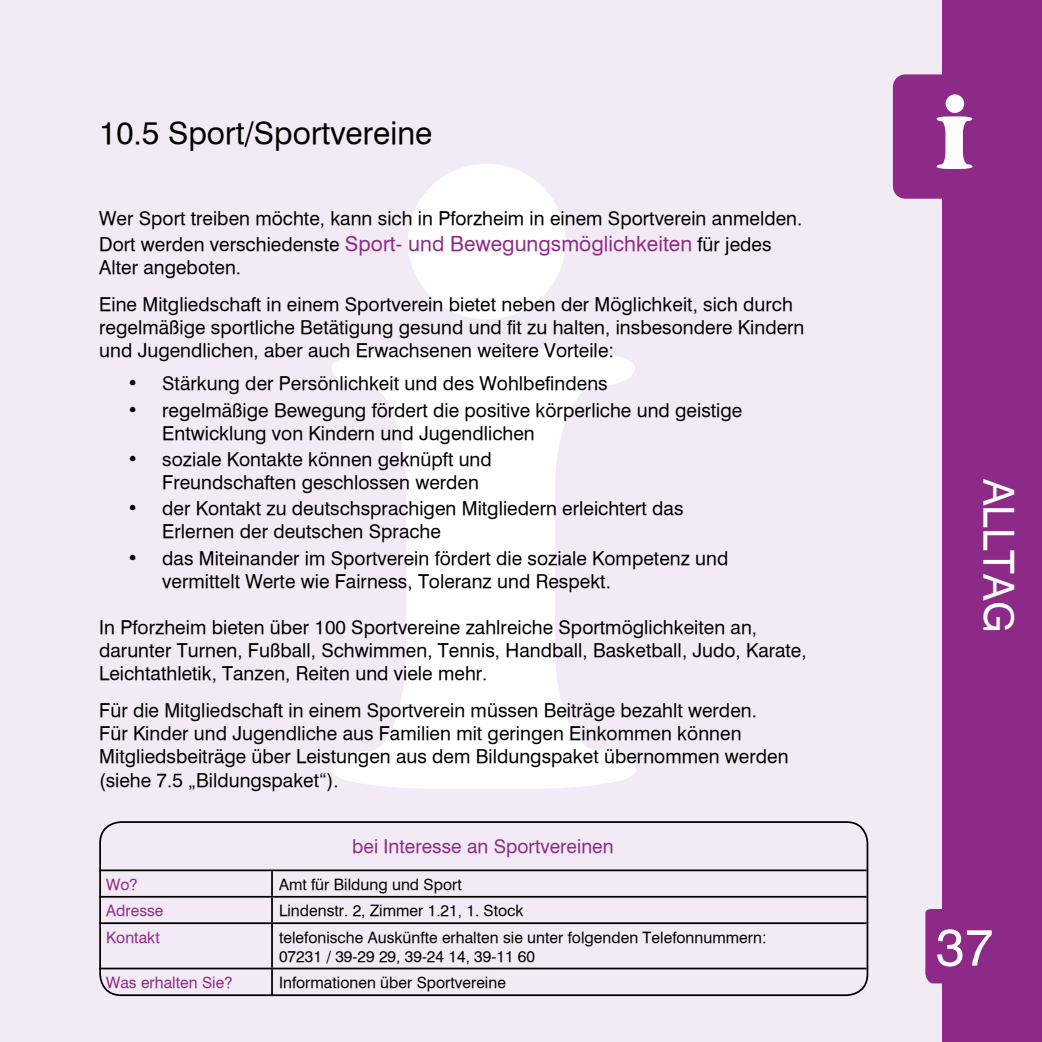
<style>
.page{position:relative;width:1042px;height:1042px;background:#f2eaf5}
.page>*{position:absolute;margin:0;border:0;box-sizing:border-box;transform-origin:0 0}
.t1{font:52.5px "Geneva";color:#fff}
.t2{font:42px "Geneva";color:#fff}
.t3{font:31.5px "Geneva";color:#000}
.t4{font:19.25px/23.1px "Geneva";color:#000}
.t5{font:19.25px "Geneva";color:#8d2a87}
.t6{font:15.75px/18.9px "Geneva";color:#000}
.t7{font:15.75px "Geneva";color:#8d2a87}
.s1{font-size:21px;color:#8d2a87}
</style>
<div class="page">
<svg style="left:331px;top:348px;width:305px;height:440px;fill:#fff"></svg>
<div style="left:408px;top:164px;width:157px;height:155px;background:#fff;border-radius:50%"></div>
<div style="left:943px;top:0;width:99px;height:1042px;background:#8d2a87"></div>
<div style="left:893px;top:74px;width:124px;height:125px;background:#8d2a87;border-radius:12px"></div>
<svg style="left:936px;top:116px;width:36px;height:53px"></svg>
<div style="left:945px;top:94px;width:19px;height:19px;background:#fff;border-radius:50%"></div>
<svg style="left:925px;top:909px;width:18px;height:74px"></svg>
<hr style="left:99px;top:869px;width:173px;height:2px;background:#000">
<hr style="left:272px;top:869px;width:594px;height:2px;background:#000">
<hr style="left:271px;top:871px;width:2px;height:25px;background:#000">
<hr style="left:99px;top:896px;width:173px;height:1px;background:#000">
<hr style="left:272px;top:896px;width:594px;height:1px;background:#000">
<hr style="left:271px;top:897px;width:2px;height:25px;background:#000">
<hr style="left:99px;top:922px;width:173px;height:2px;background:#000">
<hr style="left:272px;top:922px;width:594px;height:2px;background:#000">
<hr style="left:271px;top:924px;width:2px;height:43px;background:#000">
<hr style="left:99px;top:967px;width:173px;height:2px;background:#000">
<hr style="left:272px;top:967px;width:594px;height:2px;background:#000">
<hr style="left:271px;top:969px;width:2px;height:26px;background:#000">
<div style="left:99px;top:821px;width:769px;height:175px;border:2px solid #000;border-radius:21px"></div>
<h3 class="t3" style="left:99px;top:114px;width:335px">10.5 Sport/Sportvereine</h3>
<p class="t4" style="left:99px;top:206px;width:705px;line-height:25.2px">Wer Sport treiben möchte, kann sich in Pforzheim in einem Sportverein anmelden.<br>Dort werden verschiedenste <span class="s1">Sport- und Bewegungsmöglichkeiten</span> für jedes</p>
<p class="t4" style="left:99px;top:248px;width:695px;line-height:37.1px">Alter angeboten.<br>Eine Mitgliedschaft in einem Sportverein bietet neben der Möglichkeit, sich durch</p>
<p class="t4" style="left:99px;top:315px;width:707px">regelmäßige sportliche Betätigung gesund und fit zu halten, insbesondere Kindern und Jugendlichen, aber auch Erwachsenen weitere Vorteile:</p>
<p class="t4" style="left:127px;top:372px;width:482px">• Stärkung der Persönlichkeit und des Wohlbefindens</p>
<p class="t4" style="left:162px;top:398px;width:582px;text-indent:-35px">• regelmäßige Bewegung fördert die positive körperliche und geistige<br>Entwicklung von Kindern und Jugendlichen</p>
<p class="t4" style="left:162px;top:447px;width:331px;text-indent:-35px">• soziale Kontakte können geknüpft und<br>Freundschaften geschlossen werden</p>
<p class="t4" style="left:162px;top:497px;width:523px;text-indent:-35px">• der Kontakt zu deutschsprachigen Mitgliedern erleichtert das<br>Erlernen der deutschen Sprache</p>
<p class="t4" style="left:162px;top:546px;width:568px;text-indent:-35px">• das Miteinander im Sportverein fördert die soziale Kompetenz und vermittelt Werte wie Fairness, Toleranz und Respekt.</p>
<p class="t4" style="left:99px;top:615px;width:709px">In Pforzheim bieten über 100 Sportvereine zahlreiche Sportmöglichkeiten an, darunter Turnen, Fußball, Schwimmen, Tennis, Handball, Basketball, Judo, Karate,<br>Leichtathletik, Tanzen, Reiten und viele mehr.</p>
<p class="t4" style="left:99px;top:699px;width:691px">Für die Mitgliedschaft in einem Sportverein müssen Beiträge bezahlt werden.<br>Für Kinder und Jugendliche aus Familien mit geringen Einkommen können Mitgliedsbeiträge über Leistungen aus dem Bildungspaket übernommen werden (siehe 7.5 „Bildungspaket“).</p>
<p class="t5" style="left:352px;top:834px;width:263px">bei Interesse an Sportvereinen</p>
<p class="t7" style="left:106px;top:875px;width:33px">Wo?</p>
<p class="t6" style="left:279px;top:874px;width:184px">Amt für Bildung und Sport</p>
<p class="t7" style="left:106px;top:901px;width:59px">Adresse</p>
<p class="t6" style="left:279px;top:901px;width:246px">Lindenstr. 2, Zimmer 1.21, 1. Stock</p>
<p class="t7" style="left:106px;top:927px;width:55px">Kontakt</p>
<p class="t6" style="left:279px;top:927px;width:489px">telefonische Auskünfte erhalten sie unter folgenden Telefonnummern:<br>07231 / 39-29 29, 39-24 14, 39-11 60</p>
<p class="t7" style="left:106px;top:973px;width:128px">Was erhalten Sie?</p>
<p class="t6" style="left:279px;top:973px;width:228px">Informationen über Sportvereine</p>
<h2 class="t2" style="left:1024px;top:479px;width:149px;rotate:90deg">Alltag</h2>
<h1 class="t1" style="left:936px;top:915px;width:59px">37</h1>
</div>
